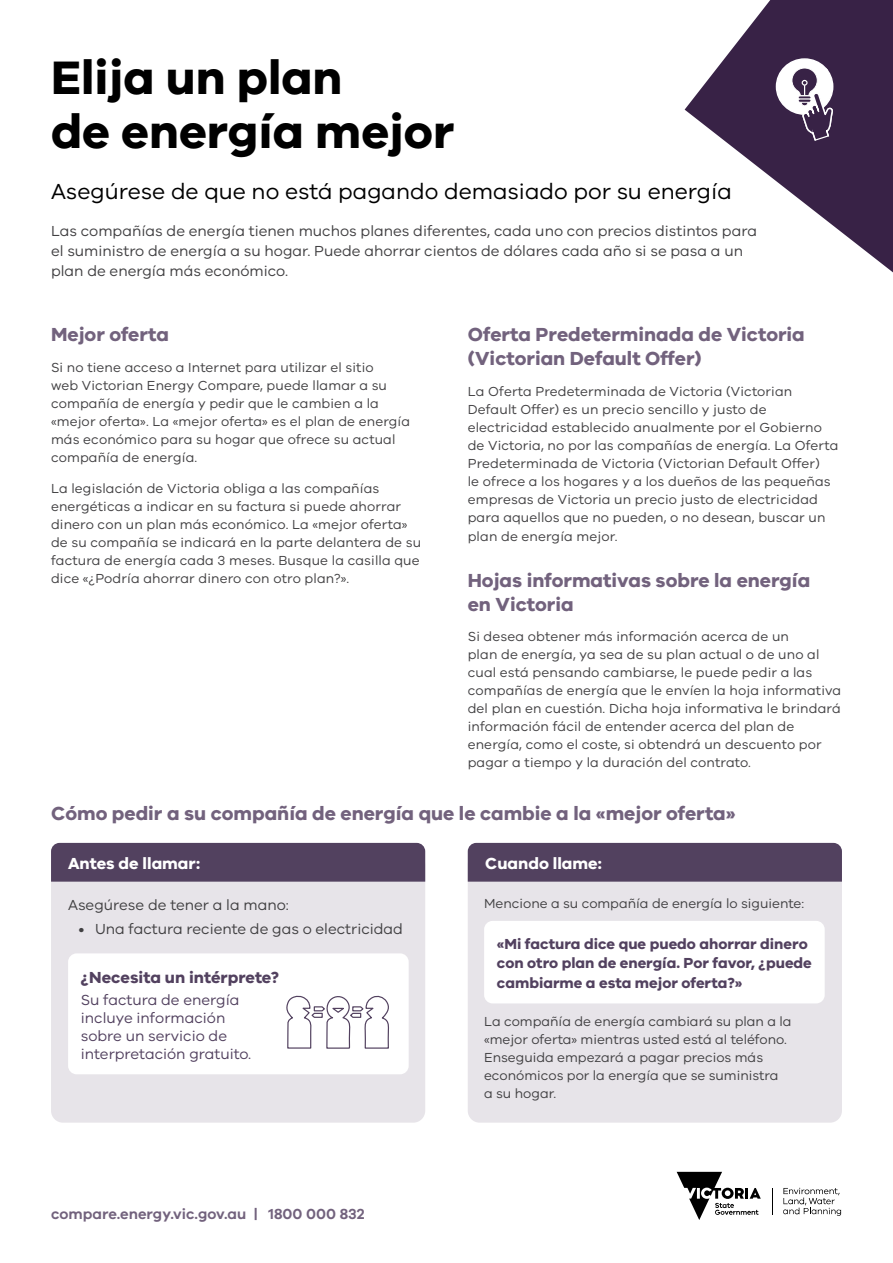
<style>
.page{position:relative;width:893px;height:1263px;background:#fff}
.page>*{position:absolute;margin:0;border:0;box-sizing:border-box;transform-origin:0 0}
.t1{font:700 48.45px/54px "VIC";color:#000}
.t2{font:22.5px "VIC";color:#000}
.Body{font:700 19.5px/23.4px "VIC";color:#72627d}
.t3{font:700 16.5px "VIC";color:#fff}
.Body-2{font:700 16.5px "VIC";color:#52415f}
.Body-3{font:15px/19.8px "VIC";color:#414042}
.Body-4{font:700 15px/19.8px "VIC";color:#52415f}
.Body-5{font:15px/18px "VIC";color:#52415f}
.t4{font:600 15px "VIC";color:#72627d}
.Body-6{font:13.5px/18px "VIC";letter-spacing:.01em;color:#414042}
</style>
<div class="page">
<svg style="left:685px;top:0;width:208px;height:272px;fill:#382246"></svg>
<div style="left:776px;top:59px;width:57px;height:55px;background:#fff;border-radius:50%"></div>
<div style="left:776px;top:58px;width:57px;height:57px;border:2px solid #fff;border-radius:50%"></div>
<svg style="left:792px;top:68px;width:42px;height:74px"></svg>
<svg style="left:677px;top:1172px;width:84px;height:48px"></svg>
<svg style="left:772px;top:1188px;width:1px;height:27px"></svg>
<svg style="left:783px;top:1188px;width:58px;height:28px"></svg>
<div style="left:51px;top:853px;width:374px;height:270px;background:#e7e4e9;border-radius:12px"></div>
<div style="left:468px;top:853px;width:374px;height:270px;background:#e7e4e9;border-radius:12px"></div>
<div style="left:51px;top:843px;width:374px;height:39px;background:#52415f"></div>
<div style="left:468px;top:843px;width:374px;height:39px;background:#52415f"></div>
<div style="left:484px;top:921px;width:341px;height:82px;background:#fff;border-radius:9px"></div>
<div style="left:68px;top:953px;width:341px;height:121px;background:#fff;border-radius:9px"></div>
<svg style="left:286px;top:995px;width:103px;height:54px"></svg>
<h1 class="t1" style="left:51px;top:49px;width:405px">Elija un plan<br>de energía mejor</h1>
<h2 class="t2" style="left:51px;top:178px;width:682px">Asegúrese de que no está pagando demasiado por su energía</h2>
<p class="Body-3" style="left:51px;top:221px;width:707px">Las compañías de energía tienen muchos planes diferentes, cada uno con precios distintos para el suministro de energía a su hogar. Puede ahorrar cientos de dólares cada año si se pasa a un plan de energía más económico.</p>
<p class="Body" style="left:51px;top:322px;width:120px">Mejor oferta</p>
<p class="Body-6" style="left:51px;top:358px;width:361px">Si no tiene acceso a Internet para utilizar el sitio<br>web Victorian Energy Compare, puede llamar a su compañía de energía y pedir que le cambien a la «mejor oferta». La «mejor oferta» es el plan de energía más económico para su hogar que ofrece su actual compañía de energía.</p>
<p class="Body-6" style="left:51px;top:479px;width:372px">La legislación de Victoria obliga a las compañías energéticas a indicar en su factura si puede ahorrar dinero con un plan más económico. La «mejor oferta» de su compañía se indicará en la parte delantera de su factura de energía cada 3 meses. Busque la casilla que dice «¿Podría ahorrar dinero con otro plan?».</p>
<h3 class="Body" style="left:468px;top:322px;width:339px">Oferta Predeterminada de Victoria (Victorian Default Offer)</h3>
<p class="Body-6" style="left:468px;top:382px;width:372px">La Oferta Predeterminada de Victoria (Victorian Default Offer) es un precio sencillo y justo de electricidad establecido anualmente por el Gobierno de Victoria, no por las compañías de energía. La Oferta Predeterminada de Victoria (Victorian Default Offer)<br>le ofrece a los hogares y a los dueños de las pequeñas empresas de Victoria un precio justo de electricidad para aquellos que no pueden, o no desean, buscar un</p>
<p class="Body-6" style="left:468px;top:527px;width:151px">plan de energía mejor.</p>
<p class="Body" style="left:468px;top:568px;width:344px">Hojas informativas sobre la energía en Victoria</p>
<p class="Body-6" style="left:468px;top:627px;width:375px">Si desea obtener más información acerca de un<br>plan de energía, ya sea de su plan actual o de uno al cual está pensando cambiarse, le puede pedir a las compañías de energía que le envíen la hoja informativa del plan en cuestión. Dicha hoja informativa le brindará información fácil de entender acerca del plan de energía, como el coste, si obtendrá un descuento por pagar a tiempo y la duración del contrato.</p>
<h3 class="Body" style="left:51px;top:801px;width:686px">Cómo pedir a su compañía de energía que le cambie a la «mejor oferta»</h3>
<p class="t3" style="left:68px;top:853px;width:134px">Antes de llamar:</p>
<p class="t3" style="left:485px;top:853px;width:118px">Cuando llame:</p>
<p class="Body-3" style="left:68px;top:894px;width:222px">Asegúrese de tener a la mano:</p>
<p class="Body-3" style="left:79px;top:918px;width:326px">• Una factura reciente de gas o electricidad</p>
<p class="Body-2" style="left:81px;top:967px;width:200px">¿Necesita un intérprete?</p>
<p class="Body-5" style="left:81px;top:990px;width:172px">Su factura de energía incluye información sobre un servicio de interpretación gratuito.</p>
<p class="t4" style="left:51px;top:1205px;width:315px">compare.energy.vic.gov.au | 1800 000 832</p>
<p class="Body-6" style="left:484px;top:894px;width:322px">Mencione a su compañía de energía lo siguiente:</p>
<p class="Body-4" style="left:497px;top:933px;width:317px">«Mi factura dice que puedo ahorrar dinero con otro plan de energía. Por favor, ¿puede cambiarme a esta mejor oferta?»</p>
<p class="Body-6" style="left:484px;top:1012px;width:309px">La compañía de energía cambiará su plan a la «mejor oferta» mientras usted está al teléfono.<br>Enseguida empezará a pagar precios más económicos por la energía que se suministra<br>a su hogar.</p>
</div>
